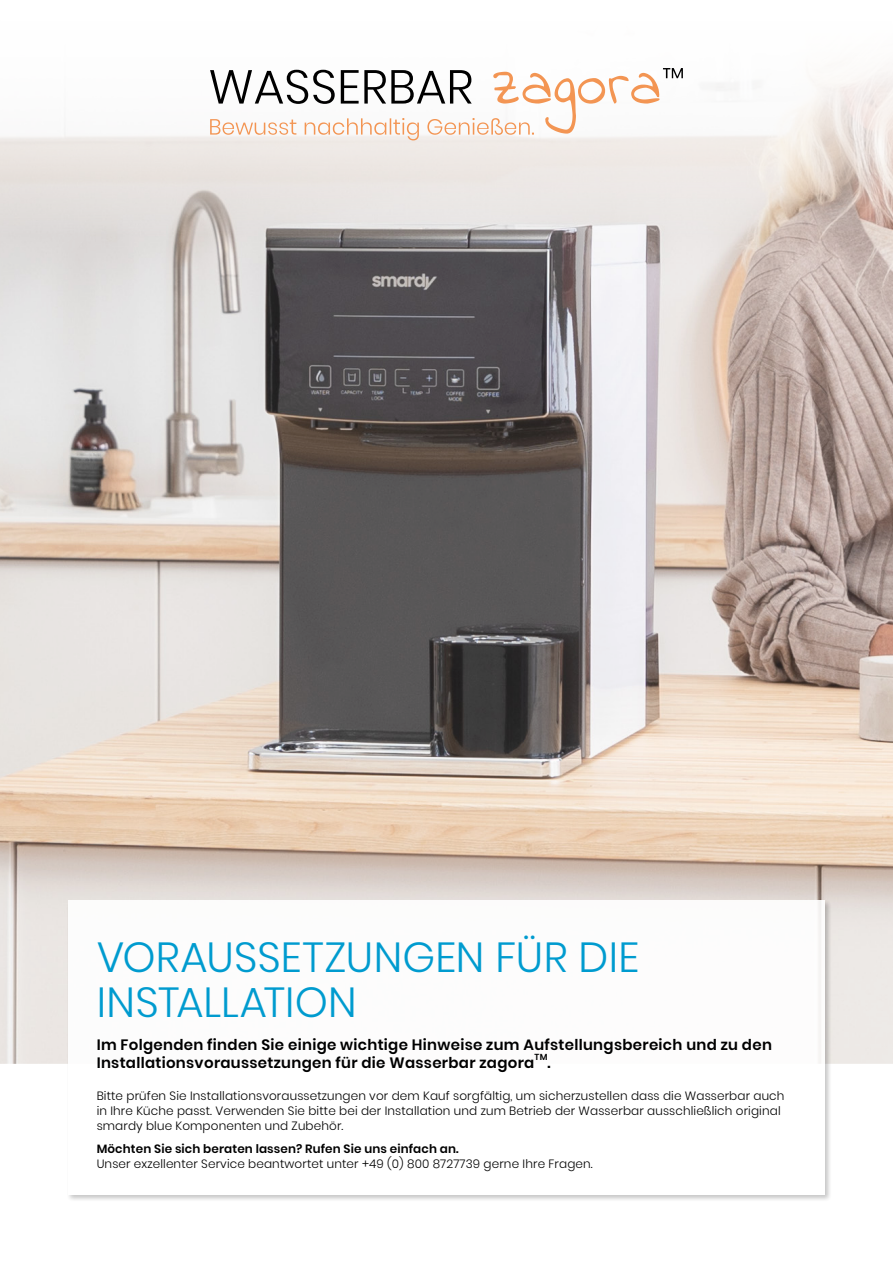
<style>
.page{position:relative;width:893px;height:1263px;background:#fff}
.page>*{position:absolute;margin:0;border:0;box-sizing:border-box;transform-origin:0 0}
.t1{font:300 42px/45px "Poppins";color:#009bcf}
.t2{font:600 15px/18px "Poppins";letter-spacing:.02em;color:#000}
.t3{font:300 12px/15px "Poppins";letter-spacing:.01em;color:#000}
.t4{font:600 8.7px "Poppins";color:#000}
.s1{font-weight:600}
</style>
<div class="page">
<img style="left:0;top:70px;width:893px;height:993px">
<div style="left:66px;top:899px;width:767px;height:303px;background:#000;opacity:.25"></div>
<div style="left:68px;top:901px;width:757px;height:294px;background:#fff"></div>
<svg style="left:210px;top:68px;width:473px;height:72px"></svg>
<p class="t1" style="left:97px;top:935px;width:544px">VORAUSSETZUNGEN FÜR DIE<br>INSTALLATION</p>
<p class="t2" style="left:97px;top:1036px;width:677px">Im Folgenden finden Sie einige wichtige Hinweise zum Aufstellungsbereich und zu den<br>Installationsvoraussetzungen für die Wasserbar zagora</p>
<p class="t4" style="left:535px;top:1052px;width:14px">TM</p>
<p class="t2" style="left:548px;top:1054px;width:5px">.</p>
<p class="t3" style="left:97px;top:1088px;width:689px">Bitte prüfen Sie Installationsvoraussetzungen vor dem Kauf sorgfältig, um sicherzustellen dass die Wasserbar auch in Ihre Küche passt. Verwenden Sie bitte bei der Installation und zum Betrieb der Wasserbar ausschließlich original smardy blue Komponenten und Zubehör.</p>
<p class="t3" style="left:97px;top:1141px;width:498px"><span class="s1">Möchten Sie sich beraten lassen? Rufen Sie uns einfach an.<br></span>Unser exzellenter Service beantwortet unter +49 (0) 800 8727739 gerne Ihre Fragen.</p>
</div>
